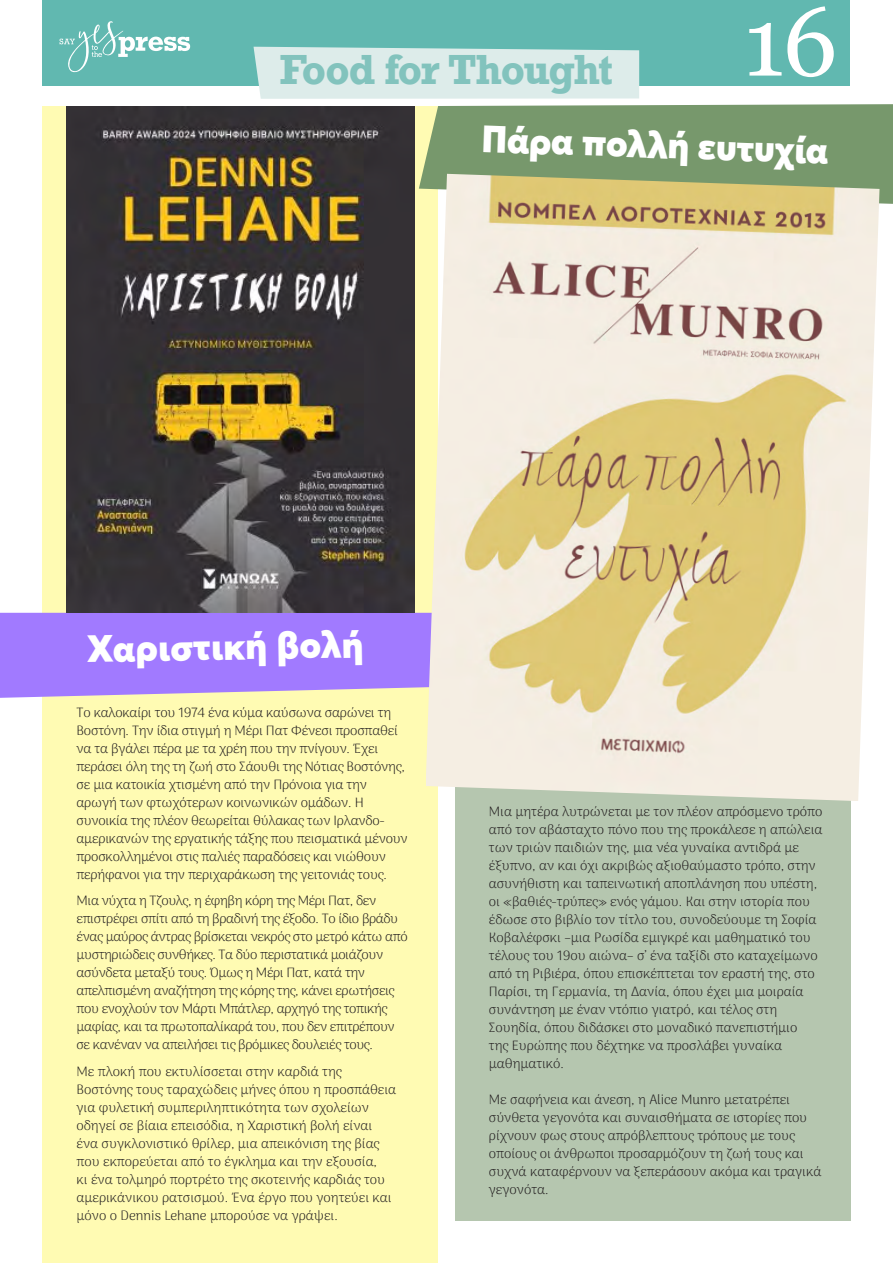
<style>
.page{position:relative;width:893px;height:1263px;background:#fff}
.page>*{position:absolute;margin:0;border:0;box-sizing:border-box;transform-origin:0 0}
.t1{font:97.5px "Georgia";color:#fff}
.t2{font:700 39.6px "Rockwell";letter-spacing:-.035em;color:#82c3bd}
.t3{font:900 37.5px "Averta";color:#fff}
.t4{font:100 13.5px/18px "Arima";color:#231f20}
.t5{font:100 13.5px/18px "Arima";letter-spacing:-.025em;color:#231f20}
</style>
<div class="page">
<div style="left:43px;top:0;width:807px;height:85px;background:#61b8b0"></div>
<svg style="left:60px;top:21px;width:130px;height:51px"></svg>
<div style="left:254px;top:47px;width:385px;height:52px;background:#ddecea"></div>
<div style="left:455px;top:106px;width:395px;height:1114px;background:#b5c6af"></div>
<div style="left:43px;top:106px;width:395px;height:1157px;background:#fffbb3"></div>
<div style="left:0;top:613px;width:426px;height:85px;background:#a17aff"></div>
<div style="left:419px;top:104px;width:474px;height:100px;background:#77986c"></div>
<img style="left:66px;top:106px;width:349px;height:507px">
<img style="left:426px;top:174px;width:453px;height:627px">
<h2 class="t2" style="left:280px;top:44px;width:335px">Food for Thought</h2>
<h1 class="t1" style="left:743px;top:-29px;width:96px">16</h1>
<h3 class="t3" style="left:483px;top:114px;width:348px;rotate:2deg">Πάρα πολλή ευτυχία</h3>
<h3 class="t3" style="left:87px;top:624px;width:278px;rotate:-1deg">Χαριστική βολή</h3>
<p class="t4" style="left:77px;top:703px;width:333px">Το καλοκαίρι του 1974 ένα κύμα καύσωνα σαρώνει τη Βοστόνη. Την ίδια στιγμή η Μέρι Πατ Φένεσι προσπαθεί να τα βγάλει πέρα με τα χρέη που την πνίγουν. Έχει περάσει όλη της τη ζωή στο Σάουθι της Νότιας Βοστόνης, σε μια κατοικία χτισμένη από την Πρόνοια για την αρωγή των φτωχότερων κοινωνικών ομάδων. Η συνοικία της πλέον θεωρείται θύλακας των Ιρλανδο&shy;αμερικανών της εργατικής τάξης που πεισματικά μένουν προσκολλημένοι στις παλιές παραδόσεις και νιώθουν περήφανοι για την περιχαράκωση της γειτονιάς τους.</p>
<p class="t5" style="left:77px;top:892px;width:333px">Μια νύχτα η Τζουλς, η έφηβη κόρη της Μέρι Πατ, δεν επιστρέφει σπίτι από τη βραδινή της έξοδο. Το ίδιο βράδυ ένας μαύρος άντρας βρίσκεται νεκρός στο μετρό κάτω από μυστηριώδεις συνθήκες. Τα δύο περιστατικά μοιάζουν ασύνδετα μεταξύ τους. Όμως η Μέρι Πατ, κατά την απελπισμένη αναζήτηση της κόρης της, κάνει ερωτήσεις που ενοχλούν τον Μάρτι Μπάτλερ, αρχηγό της τοπικής μαφίας, και τα πρωτοπαλίκαρά του, που δεν επιτρέπουν σε κανέναν να απειλήσει τις βρόμικες δουλειές τους.</p>
<p class="t4" style="left:77px;top:1062px;width:321px">Με πλοκή που εκτυλίσσεται στην καρδιά της Βοστόνης τους ταραχώδεις μήνες όπου η προσπάθεια για φυλετική συμπεριληπτικότητα των σχολείων οδηγεί σε βίαια επεισόδια, η Χαριστική βολή είναι ένα συγκλονιστικό θρίλερ, μια απεικόνιση της βίας που εκπορεύεται από το έγκλημα και την εξουσία,<br>κι ένα τολμηρό πορτρέτο της σκοτεινής καρδιάς του αμερικάνικου ρατσισμού. Ένα έργο που γοητεύει και μόνο ο Dennis Lehane μπορούσε να γράψει.</p>
<p class="t4" style="left:489px;top:802px;width:335px">Μια μητέρα λυτρώνεται με τον πλέον απρόσμενο τρόπο από τον αβάσταχτο πόνο που της προκάλεσε η απώλεια των τριών παιδιών της, μια νέα γυναίκα αντιδρά με έξυπνο, αν και όχι ακριβώς αξιοθαύμαστο τρόπο, στην ασυνήθιστη και ταπεινωτική αποπλάνηση που υπέστη, οι «βαθιές-τρύπες» ενός γάμου. Και στην ιστορία που έδωσε στο βιβλίο τον τίτλο του, συνοδεύουμε τη Σοφία Κοβαλέφσκι –μια Ρωσίδα εμιγκρέ και μαθηματικό του τέλους του 19ου αιώνα– σ’ ένα ταξίδι στο καταχείμωνο από τη Ριβιέρα, όπου επισκέπτεται τον εραστή της, στο Παρίσι, τη Γερμανία, τη Δανία, όπου έχει μια μοιραία συνάντηση με έναν ντόπιο γιατρό, και τέλος στη Σουηδία, όπου διδάσκει στο μοναδικό πανεπιστήμιο<br>της Ευρώπης που δέχτηκε να προσλάβει γυναίκα μαθηματικό.</p>
<p class="t4" style="left:489px;top:1090px;width:334px">Με σαφήνεια και άνεση, η Alice Munro μετατρέπει σύνθετα γεγονότα και συναισθήματα σε ιστορίες που ρίχνουν φως στους απρόβλεπτους τρόπους με τους οποίους οι άνθρωποι προσαρμόζουν τη ζωή τους και συχνά καταφέρνουν να ξεπεράσουν ακόμα και τραγικά γεγονότα.</p>
</div>
